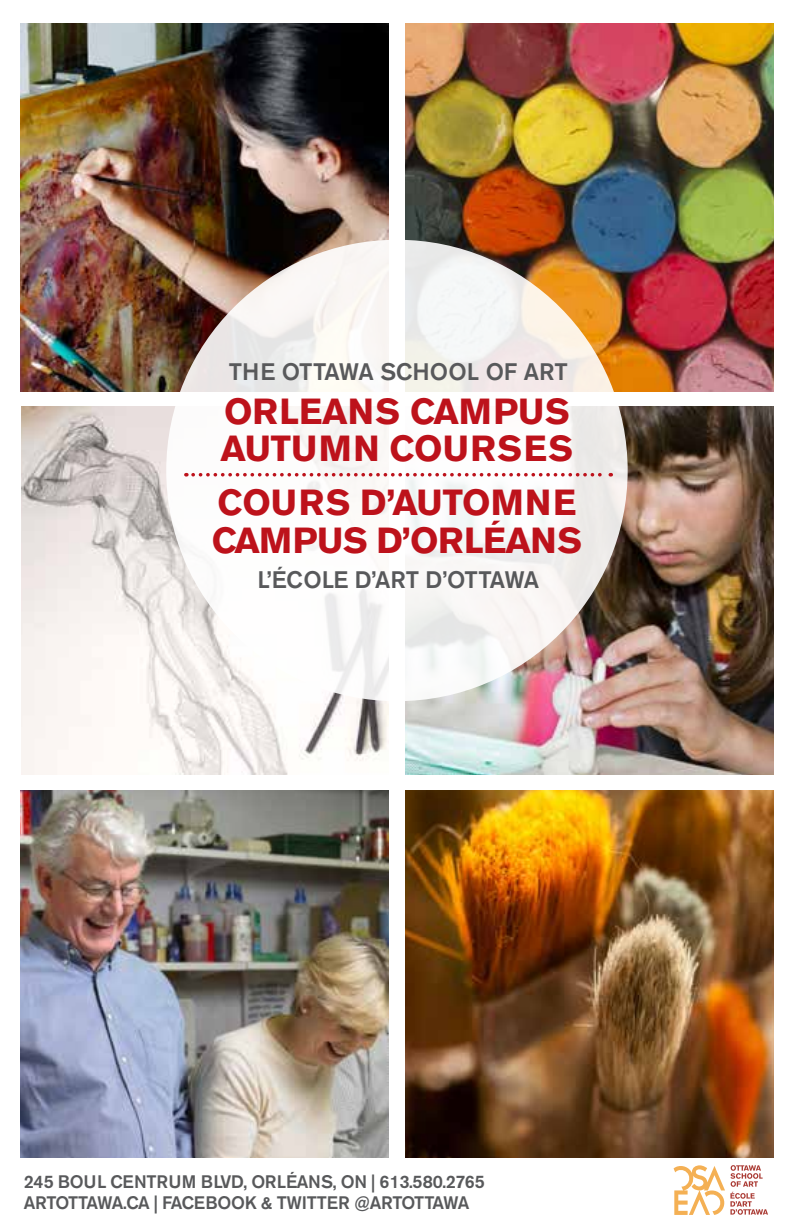
<style>
.page{position:relative;width:792px;height:1224px;background:#fff}
.page>*{position:absolute;margin:0;border:0;box-sizing:border-box;transform-origin:0 0}
.t1{font:700 36px/37.8px "Akzidenz Grotesk BE";color:#bd121b}
.t2{font:500 23.8px "Akzidenz Grotesk BE";color:#58595b}
.t3{font:500 18px/21.6px "Akzidenz Grotesk BE";letter-spacing:-.02em;color:#58595b}
</style>
<div class="page">
<img style="left:406px;top:24px;width:368px;height:368px">
<img style="left:406px;top:407px;width:368px;height:368px">
<img style="left:406px;top:790px;width:368px;height:368px">
<img style="left:21px;top:24px;width:368px;height:368px">
<img style="left:21px;top:407px;width:368px;height:368px">
<img style="left:21px;top:790px;width:368px;height:368px">
<svg style="left:674px;top:1165px;width:94px;height:50px"></svg>
<svg style="left:166px;top:240px;width:462px;height:461px"></svg>
<svg style="left:193px;top:473px;width:418px;height:4px"></svg>
<h2 class="t2" style="left:229px;top:358px;width:340px">THE OTTAWA SCHOOL OF ART</h2>
<h1 class="t1" style="left:221px;top:392px;width:354px">ORLEANS CAMPUS<br>AUTUMN COURSES</h1>
<h1 class="t1" style="left:212px;top:484px;width:372px">COURS D’AUTOMNE<br>CAMPUS D’ORLÉANS</h1>
<h2 class="t2" style="left:257px;top:565px;width:283px">L’ÉCOLE D’ART D’OTTAWA</h2>
<p class="t3" style="left:24px;top:1170px;width:463px">245 BOUL CENTRUM B LVD, ORLÉANS, ON | 613.580.2765<br>ARTOTTAWA.CA | FAC EBOOK &amp; TWITTER @ARTOTTAWA</p>
</div>
